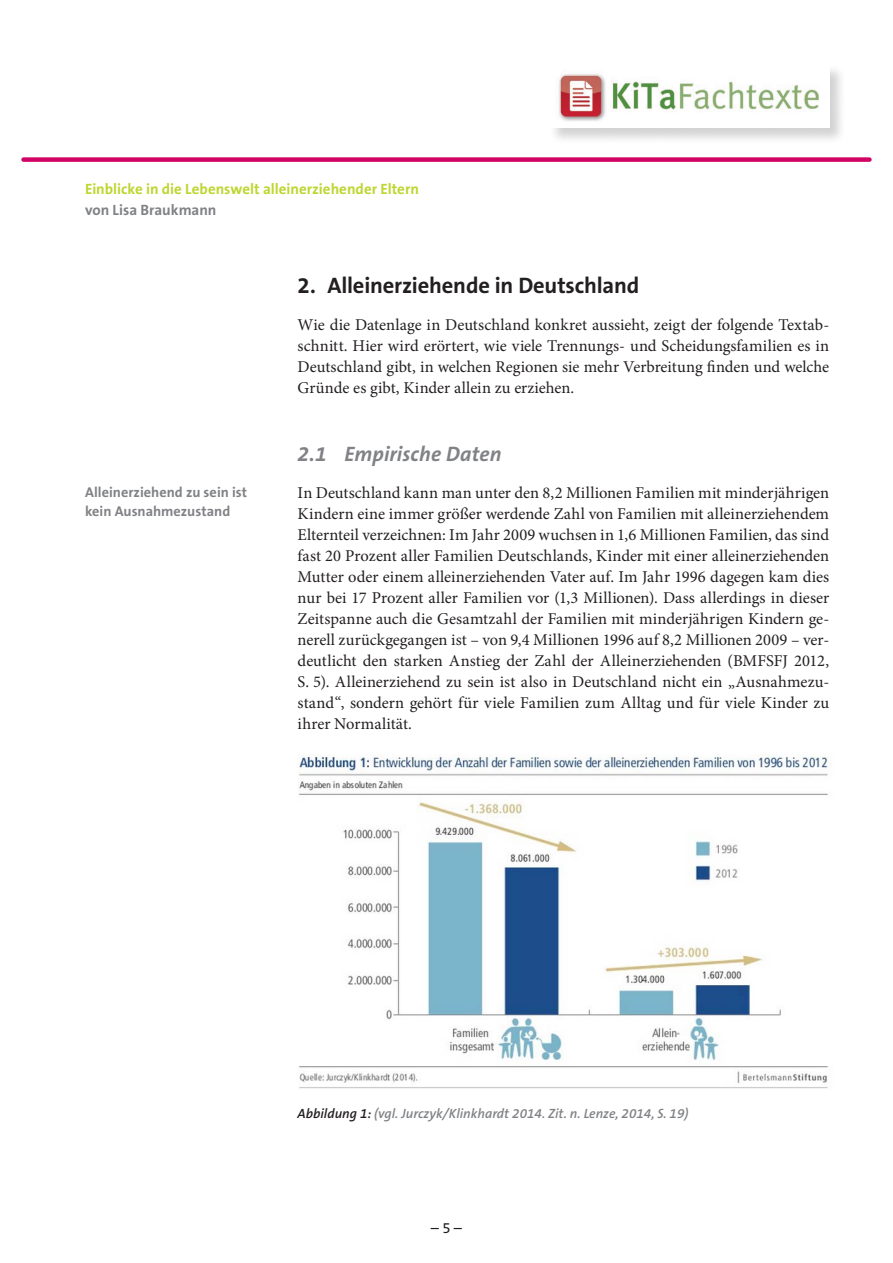
<style>
.page{position:relative;width:893px;height:1263px;background:#fff}
.page>*{position:absolute;margin:0;border:0;box-sizing:border-box;transform-origin:0 0}
.Überschrift_1{font:700 22.5px "The Sans B7";letter-spacing:-.005em;color:#231f20}
.Überschrift_2{font:italic 700 21px "The Sans B7";letter-spacing:.005em;color:#808285}
.Studientext-Fließtex{font:16.5px/21px "Minion Pro";color:#231f20;text-align:justify}
.t1{font:700 15px "The Sans B7";color:#bed630}
.t2{font:700 15px "The Sans B7";color:#808285}
.t3{font:15px "The Sans B5 Plain";color:#231f20}
.t4{font:700 14.25px/19.5px "The Sans B7";letter-spacing:.005em;color:#808285}
.Bildunterschrift{font:italic 600 13.5px "The Sans B6";color:#808285}
.s1{color:#231f20}
</style>
<div class="page">
<div style="left:24px;top:157px;width:845px;height:5px;background:#d10364"></div>
<div style="left:548px;top:63px;width:298px;height:82px;background:#231f20;opacity:.2"></div>
<img style="left:549px;top:64px;width:280px;height:64px">
<img style="left:298px;top:754px;width:531px;height:335px">
<p class="t1" style="left:85px;top:181px;width:335px">Einblicke in die Lebenswelt alleinerziehender Eltern</p>
<p class="t2" style="left:85px;top:202px;width:133px">von Lisa Braukmann</p>
<p class="t4" style="left:85px;top:483px;width:164px">Alleinerziehend zu sein ist kein Ausnahmezustand</p>
<p class="Überschrift_1" style="left:298px;top:273px;width:343px">2. Alleinerziehende in Deutschland</p>
<p class="Studientext-Fließtex" style="left:298px;top:314px;width:533px">Wie die Datenlage in Deutschland konkret aussieht, zeigt der folgende Textab&shy;schnitt. Hier wird erörtert, wie viele Trennungs- und Scheidungsfamilien es in Deutschland gibt, in welchen Regionen sie mehr Verbreitung finden und welche Gründe es gibt, Kinder allein zu erziehen.</p>
<p class="Überschrift_2" style="left:298px;top:443px;width:205px">2.1 Empirische Daten</p>
<p class="Studientext-Fließtex" style="left:298px;top:482px;width:533px">In Deutschland kann man unter den 8,2 Millionen Familien mit minderjährigen Kindern eine immer größer werdende Zahl von Familien mit alleinerziehendem Elternteil verzeichnen: Im Jahr 2009 wuchsen in 1,6 Millionen Familien, das sind fast 20 Prozent aller Familien Deutschlands, Kinder mit einer alleinerziehenden Mutter oder einem alleinerziehenden Vater auf. Im Jahr 1996 dagegen kam dies nur bei 17 Prozent aller Familien vor (1,3 Millionen). Dass allerdings in dieser Zeitspanne auch die Gesamtzahl der Familien mit minderjährigen Kindern ge&shy;nerell zurückgegangen ist – von 9,4 Millionen 1996 auf 8,2 Millionen 2009 – ver&shy;deutlicht den starken Anstieg der Zahl der Alleinerziehenden (BMFSFJ 2012, S. 5). Alleinerziehend zu sein ist also in Deutschland nicht ein „Ausnahmezu&shy;stand“, sondern gehört für viele Familien zum Alltag und für viele Kinder zu ihrer Normalität.</p>
<p class="Bildunterschrift" style="left:298px;top:1106px;width:392px"><span class="s1">Abbildung 1:</span> (vgl. Jurczyk/Klinkhardt 2014. Zit. n. Lenze, 2014, S. 19)</p>
<p class="t3" style="left:431px;top:1219px;width:33px">– 5 –</p>
</div>
